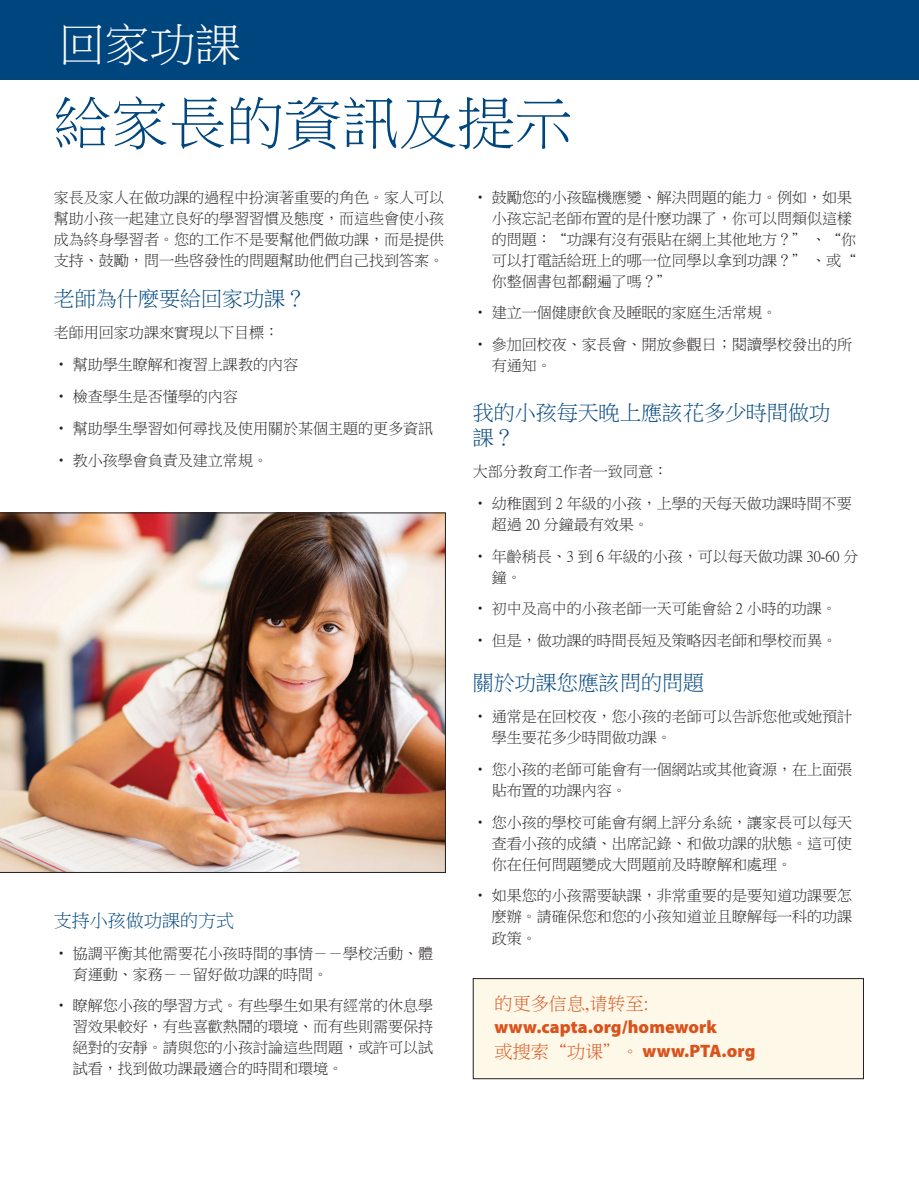
<style>
.page{position:relative;width:919px;height:1189px;background:#fff}
.page>*{position:absolute;margin:0;border:0;box-sizing:border-box;transform-origin:0 0}
.t1{font:57px "P Ming Li U";letter-spacing:.01em;color:#00467e}
.t2{font:45px "P Ming Li U";color:#fff}
.t3{font:21px/25.5px "P Ming Li U";color:#00467e}
.t4{font:900 18px/24px "Myriad Pro";letter-spacing:.005em;color:#d9531c}
.t5{font:18px "P Ming Li U";color:#00467e}
.t6{font:15px/21px "P Ming Li U";color:#231f20}
.s1{font-family:"P Ming Li U";font-weight:400}
</style>
<div class="page">
<div style="left:473px;top:978px;width:390px;height:100px;background:#fef8e8"></div>
<div style="left:472px;top:977px;width:391px;height:101px;border:1px solid #231f20"></div>
<div style="left:0;top:0;width:918px;height:80px;background:#00467e"></div>
<img style="left:0;top:512px;width:445px;height:360px">
<p class="t2" style="left:60px;top:22px;width:182px">回家功課</p>
<p class="t1" style="left:54px;top:94px;width:519px">給家長的資訊及提示</p>
<p class="t6" style="left:54px;top:186px;width:391px;text-align:justify">家長及家人在做功課的過程中扮演著重要的角色。家人可以幫助小孩一起建立良好的學習習慣及態度，而這些會使小孩成為終身學習者。您的工作不是要幫他們做功課，而是提供支持、鼓勵，問一些啓發性的問題幫助他們自己找到答案。</p>
<p class="t3" style="left:54px;top:286px;width:253px">老師為什麼要給回家功課？</p>
<p class="t6" style="left:54px;top:322px;width:226px">老師用回家功課來實現以下目標：</p>
<p class="t6" style="left:54px;top:354px;width:245px">• 幫助學生瞭解和複習上課教的內容</p>
<p class="t6" style="left:54px;top:386px;width:185px">• 檢查學生是否懂學的內容</p>
<p class="t6" style="left:54px;top:417px;width:380px">• 幫助學生學習如何尋找及使用關於某個主題的更多資訊</p>
<p class="t6" style="left:54px;top:449px;width:215px">• 教小孩學會負責及建立常規。</p>
<p class="t5" style="left:54px;top:911px;width:181px">支持小孩做功課的方式</p>
<p class="t6" style="left:73px;top:942px;width:362px;text-indent:-19px">• 協調平衡其他需要花小孩時間的事情－－學校活動、體育運動、家務－－留好做功課的時間。</p>
<p class="t6" style="left:73px;top:995px;width:362px;text-align:justify;text-indent:-19px">• 瞭解您小孩的學習方式。有些學生如果有經常的休息學習效果較好，有些喜歡熱鬧的環境、而有些則需要保持絕對的安靜。請與您的小孩討論這些問題，或許可以試試看，找到做功課最適合的時間和環境。</p>
<p class="t6" style="left:491px;top:186px;width:365px;text-indent:-19px">• 鼓勵您的小孩臨機應變、解決問題的能力。例如，如果小孩忘記老師布置的是什麽功課了，你可以問類似這樣的問題：“功課有沒有張貼在網上其他地方？” 、“你可以打電話給班上的哪一位同學以拿到功課？” 、或“你整個書包都翻遍了嗎？”</p>
<p class="t6" style="left:472px;top:302px;width:305px">• 建立一個健康飲食及睡眠的家庭生活常規。</p>
<p class="t6" style="left:491px;top:334px;width:361px;text-indent:-19px">• 參加回校夜、家長會、開放參觀日；閱讀學校發出的所有通知。</p>
<p class="t3" style="left:472px;top:399px;width:358px">我的小孩每天晚上應該花多少時間做功課？</p>
<p class="t6" style="left:472px;top:461px;width:196px">大部分教育工作者一致同意：</p>
<p class="t6" style="left:491px;top:492px;width:361px;text-indent:-19px">• 幼稚園到 2 年級的小孩，上學的天每天做功課時間不要超過 20 分鐘最有效果。</p>
<p class="t6" style="left:491px;top:545px;width:368px;text-indent:-19px">• 年齡稍長、3 到 6 年級的小孩，可以每天做功課 30-60 分鐘。</p>
<p class="t6" style="left:472px;top:598px;width:365px">• 初中及高中的小孩老師一天可能會給 2 小時的功課。</p>
<p class="t6" style="left:472px;top:630px;width:365px">• 但是，做功課的時間長短及策略因老師和學校而異。</p>
<p class="t3" style="left:472px;top:669px;width:232px">關於功課您應該問的問題</p>
<p class="t6" style="left:491px;top:705px;width:361px;text-indent:-19px">• 通常是在回校夜，您小孩的老師可以告訴您他或她預計學生要花多少時間做功課。</p>
<p class="t6" style="left:491px;top:758px;width:361px;text-indent:-19px">• 您小孩的老師可能會有一個網站或其他資源，在上面張貼布置的功課內容。</p>
<p class="t6" style="left:491px;top:811px;width:361px;text-align:justify;text-indent:-19px">• 您小孩的學校可能會有網上評分系統，讓家長可以每天查看小孩的成績、出席記錄、和做功課的狀態。這可使你在任何問題變成大問題前及時瞭解和處理。</p>
<p class="t6" style="left:491px;top:885px;width:361px;text-align:justify;text-indent:-19px">• 如果您的小孩需要缺課，非常重要的是要知道功課要怎麽辦。請確保您和您的小孩知道並且瞭解每一科的功課政策。</p>
<p class="t4" style="left:494px;top:991px;width:262px"><span class="s1">的更多信息,请转至: </span>www.capta.org/homework<br><span class="s1">或搜索“功课”。</span> www.PTA.org</p>
</div>
